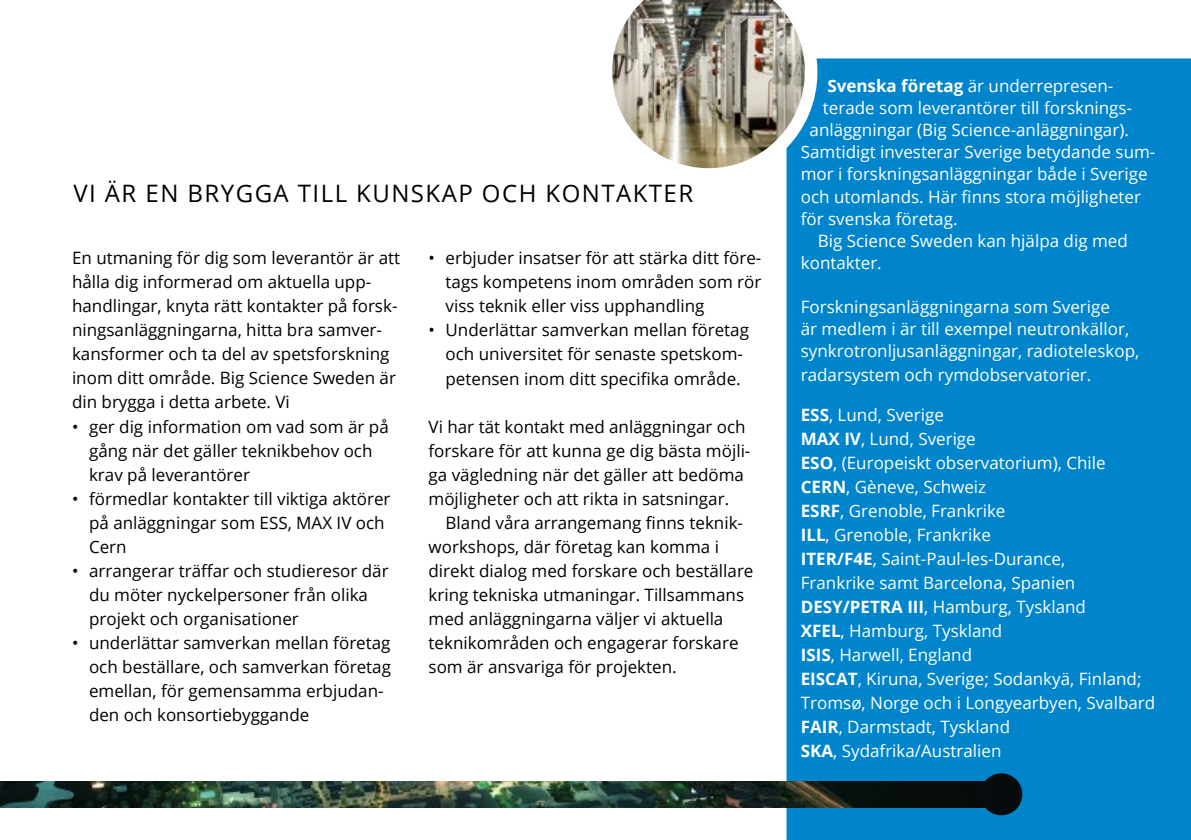
<style>
.page{position:relative;width:1191px;height:840px;background:#fff}
.page>*{position:absolute;margin:0;border:0;box-sizing:border-box;transform-origin:0 0}
.t1{font:24px "Open Sans";letter-spacing:.06em;color:#000}
.t2{font:17px/24px "Open Sans";color:#000}
.t3{font:17px/24px "Open Sans";color:#fff}
.s1{font-weight:700}
</style>
<div class="page">
<div style="left:786px;top:58px;width:405px;height:781px;background:#0085cd"></div>
<img style="left:0;top:781px;width:985px;height:26px">
<img style="left:980px;top:772px;width:42px;height:42px;border-radius:21px">
<svg style="left:703px;top:58px;width:114px;height:123px"></svg>
<img style="left:612px;top:0;width:193px;height:168px">
<h1 class="t1" style="left:73px;top:177px;width:621px">VI ÄR EN BRYGGA TILL KUNSKAP OCH KONTAKTER</h1>
<p class="t2" style="left:72px;top:245px;width:329px">En utmaning för dig som leverantör är att hålla dig informerad om aktuella upp&shy;handlingar, knyta rätt kontakter på forsk&shy;ningsanläggningarna, hitta bra samver&shy;kansformer och ta del av spetsforskning inom ditt område. Big Science Sweden är din brygga i detta arbete. Vi</p>
<p class="t2" style="left:89px;top:413px;width:301px;text-indent:-17px">• ger dig information om vad som är på gång när det gäller teknikbehov och krav på leverantörer</p>
<p class="t2" style="left:89px;top:485px;width:303px;text-indent:-17px">• förmedlar kontakter till viktiga aktörer på anläggningar som ESS, MAX IV och<br>Cern</p>
<p class="t2" style="left:89px;top:557px;width:301px;text-indent:-17px">• arrangerar träffar och studieresor där du möter nyckelpersoner från olika projekt och organisationer</p>
<p class="t2" style="left:89px;top:629px;width:303px;text-indent:-17px">• underlättar samverkan mellan företag och beställare, och samverkan företag emellan, för gemensamma erbjudan&shy;den och konsortiebyggande</p>
<p class="t2" style="left:445px;top:245px;width:317px;text-align:justify;text-indent:-17px">• erbjuder insatser för att stärka ditt före&shy;tags kompetens inom områden som rör viss teknik eller viss upphandling</p>
<p class="t2" style="left:445px;top:317px;width:305px;text-indent:-17px">• Underlättar samverkan mellan företag och universitet för senaste spetskom&shy;petensen inom ditt specifika område.</p>
<p class="t2" style="left:428px;top:413px;width:323px">Vi har tät kontakt med anläggningar och forskare för att kunna ge dig bästa möjli&shy;ga vägledning när det gäller att bedöma möjligheter och att rikta in satsningar.</p>
<p class="t2" style="left:428px;top:510px;width:326px;text-indent:17px">Bland våra arrangemang finns teknik&shy;workshops, där företag kan komma i direkt dialog med forskare och beställare kring tekniska utmaningar. Tillsammans med anläggningarna väljer vi aktuella teknikområden och engagerar forskare som är ansvariga för projekten.</p>
<p class="t3" style="left:827px;top:74px;width:287px"><span class="s1">Svenska företag</span> är underrepresen-</p>
<p class="t3" style="left:823px;top:96px;width:311px">terade som leverantörer till forsknings-</p>
<p class="t3" style="left:809px;top:118px;width:321px">anläggningar (Big Science-anläggningar).</p>
<p class="t3" style="left:801px;top:140px;width:356px">Samtidigt investerar Sverige betydande sum-</p>
<p class="t3" style="left:801px;top:162px;width:348px">mor i forskningsanläggningar både i Sverige</p>
<p class="t3" style="left:801px;top:184px;width:342px">och utomlands. Här finns stora möjligheter</p>
<p class="t3" style="left:801px;top:206px;width:158px">för svenska företag.</p>
<p class="t3" style="left:818px;top:228px;width:311px">Big Science Sweden kan hjälpa dig med</p>
<p class="t3" style="left:801px;top:250px;width:83px">kontakter.</p>
<p class="t3" style="left:801px;top:295px;width:340px;line-height:22px">Forskningsanläggningarna som Sverige<br>är medlem i är till exempel neutronkällor, synkrotronljusanläggningar, radioteleskop,</p>
<p class="t3" style="left:801px;top:362px;width:292px">radarsystem och rymdobservatorier.</p>
<p class="t3" style="left:801px;top:402px;width:356px"><span class="s1">ESS</span>, Lund, Sverige<br><span class="s1">MAX IV</span>, Lund, Sverige<br><span class="s1">ESO</span>, (Europeiskt observatorium), Chile<br><span class="s1">CERN</span>, Gèneve, Schweiz<br><span class="s1">ESRF</span>, Grenoble, Frankrike<br><span class="s1">ILL</span>, Grenoble, Frankrike<br><span class="s1">ITER/F4E</span>, Saint-Paul-les-Durance,<br>Frankrike samt Barcelona, Spanien<br><span class="s1">DESY/PETRA III</span>, Hamburg, Tyskland<br><span class="s1">XFEL</span>, Hamburg, Tyskland<br><span class="s1">ISIS</span>, Harwell, England<br><span class="s1">EISCAT</span>, Kiruna, Sverige; Sodankyä, Finland;<br>Tromsø, Norge och i Longyearbyen, Svalbard<br><span class="s1">FAIR</span>, Darmstadt, Tyskland<br><span class="s1">SKA</span>, Sydafrika/Australien</p>
</div>
